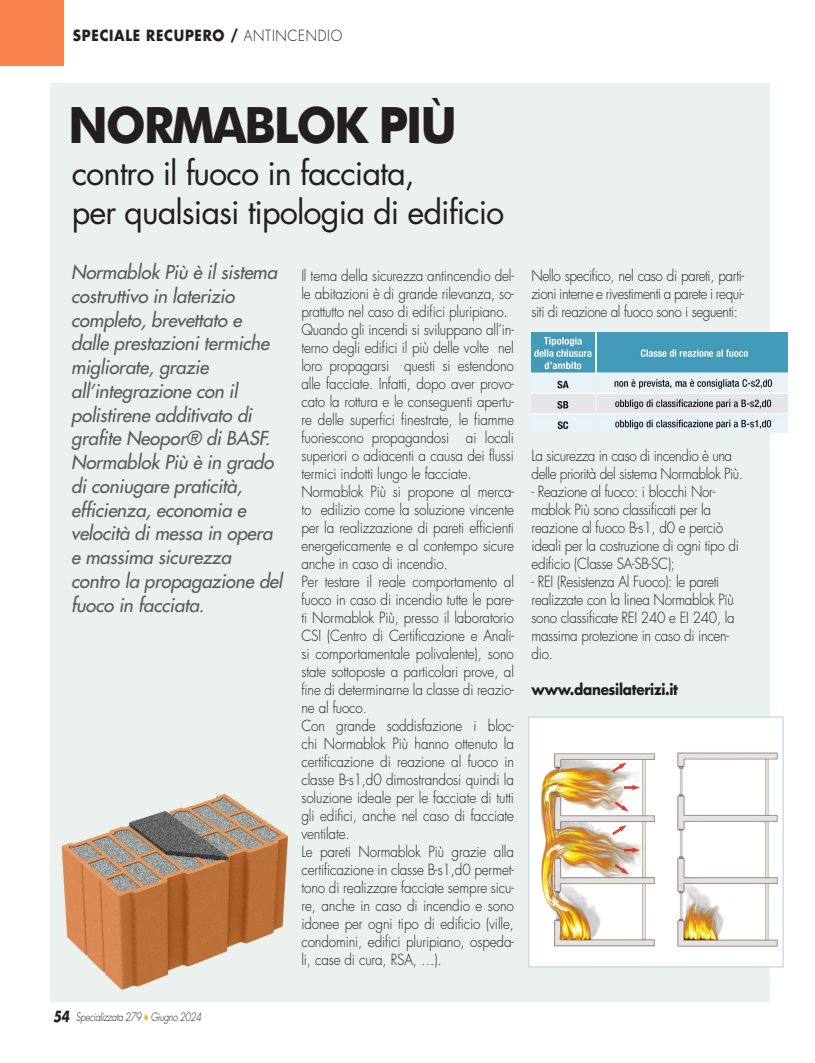
<style>
.page{position:relative;width:815px;height:1063px;background:#fff}
.page>*{position:absolute;margin:0;border:0;box-sizing:border-box;transform-origin:0 0}
.t1{font:700 50px "Futura";letter-spacing:-.05em;color:#231f20;scale:.94 1}
.t2{font:32.5px "Futura Std";letter-spacing:-.03em;color:#231f20}
.SPE_SOMMARIO{font:italic 500 18.75px/23.8px "Futura Std";letter-spacing:-.01em;color:#5a5a5d}
.SPE_TESTO{font:300 15px/18px "Futura Std";letter-spacing:-.02em;color:#231f20;text-align:justify;scale:.9 1}
.SPE_TESTO-2{font:700 15px "Futura Std";letter-spacing:.05em;color:#231f20;scale:.9 1}
.SPE_TESTO-3{font:700 15px "Futura Std";letter-spacing:-.02em;color:#231f20;scale:.9 1}
.t3{font:italic 300 11.25px "Futura Std";letter-spacing:-.03em;color:#231f20;scale:.8 1}
.s1{font-weight:300}
.s2{font-weight:700;font-size:15px}
.s3{color:#fcb814}
</style>
<div class="page">
<div style="left:0;top:0;width:64px;height:66px;background:#f5834b"></div>
<div style="left:51px;top:83px;width:719px;height:919px;background:#e5eeea"></div>
<img style="left:531px;top:332px;width:64px;height:100px">
<img style="left:597px;top:332px;width:191px;height:100px">
<img style="left:530px;top:718px;width:248px;height:248px">
<div style="left:528px;top:716px;width:256px;height:252px;border:1px solid #bfd7e6"></div>
<img style="left:61px;top:794px;width:227px;height:196px">
<p class="SPE_TESTO-2" style="left:73px;top:25px;width:301px">SPECIALE RECUPERO / <span class="s1">ANTINCENDIO</span></p>
<p class="t1" style="left:68px;top:88px;width:415px">NORMABLOK PIÙ</p>
<p class="t2" style="left:72px;top:153px;width:345px">contro il fuoco in facciata,</p>
<p class="t2" style="left:72px;top:191px;width:434px">per qualsiasi tipologia di edificio</p>
<p class="SPE_SOMMARIO" style="left:71px;top:261px;width:213px">Normablok Più è il sistema costruttivo in laterizio completo, brevettato e dalle prestazioni termiche migliorate, grazie all’integrazione con il polistirene additivato di grafite Neopor® di BASF.<br>Normablok Più è in grado di coniugare praticità, efficienza, economia e velocità di messa in opera e massima sicurezza contro la propagazione del fuoco in facciata.</p>
<p class="SPE_TESTO" style="left:301px;top:267px;width:238px">Il tema della sicurezza antincendio del&shy;le abitazioni è di grande rilevanza, so&shy;prattutto nel caso di edifici pluripiano.</p>
<p class="SPE_TESTO" style="left:301px;top:321px;width:238px">Quando gli incendi si sviluppano all’in&shy;terno degli edifici il più delle volte nel loro propagarsi questi si estendono alle facciate. Infatti, dopo aver provo&shy;cato la rottura e le conseguenti apertu&shy;re delle superfici finestrate, le fiamme fuoriescono propagandosi ai locali superiori o adiacenti a causa dei flussi termici indotti lungo le facciate.</p>
<p class="SPE_TESTO" style="left:301px;top:483px;width:238px">Normablok Più si propone al merca&shy;to edilizio come la soluzione vincente per la realizzazione di pareti efficienti energeticamente e al contempo sicure anche in caso di incendio.</p>
<p class="SPE_TESTO" style="left:301px;top:573px;width:238px">Per testare il reale comportamento al fuoco in caso di incendio tutte le pare&shy;ti Normablok Più, presso il laboratorio CSI (Centro di Certificazione e Anali&shy;si comportamentale polivalente), sono state sottoposte a particolari prove, al fine di determinarne la classe di reazio&shy;ne al fuoco.</p>
<p class="SPE_TESTO" style="left:301px;top:717px;width:238px">Con grande soddisfazione i bloc&shy;chi Normablok Più hanno ottenuto la certificazione di reazione al fuoco in classe B-s1,d0 dimostrandosi quindi la soluzione ideale per le facciate di tutti gli edifici, anche nel caso di facciate ventilate.</p>
<p class="SPE_TESTO" style="left:301px;top:843px;width:238px">Le pareti Normablok Più grazie alla certificazione in classe B-s1,d0 permet&shy;tono di realizzare facciate sempre sicu&shy;re, anche in caso di incendio e sono idonee per ogni tipo di edificio (ville, condomini, edifici pluripiano, ospeda&shy;li, case di cura, RSA, …).</p>
<p class="SPE_TESTO" style="left:531px;top:267px;width:238px">Nello specifico, nel caso di pareti, parti&shy;zioni interne e rivestimenti a parete i requi&shy;siti di reazione al fuoco sono i seguenti:</p>
<p class="SPE_TESTO" style="left:531px;top:447px;width:237px">La sicurezza in caso di incendio è una delle priorità del sistema Normablok Più.</p>
<p class="SPE_TESTO" style="left:531px;top:483px;width:232px;text-align:left">- Reazione al fuoco: i blocchi Nor&shy;mablok Più sono classificati per la reazione al fuoco B-s1, d0 e perciò ideali per la costruzione di ogni tipo di edificio (Classe SA-SB-SC);</p>
<p class="SPE_TESTO" style="left:531px;top:573px;width:227px;text-align:left">- REI (Resistenza Al Fuoco): le pareti realizzate con la linea Normablok Più sono classificate REI 240 e EI 240, la massima protezione in caso di incen&shy;dio.</p>
<p class="SPE_TESTO-3" style="left:531px;top:679px;width:164px">www.danesilaterizi.it</p>
<p class="t3" style="left:53px;top:1010px;width:187px"><span class="s2">54</span> Specializzata 279 <span class="s3">◆</span> Giugno 2024</p>
</div>
